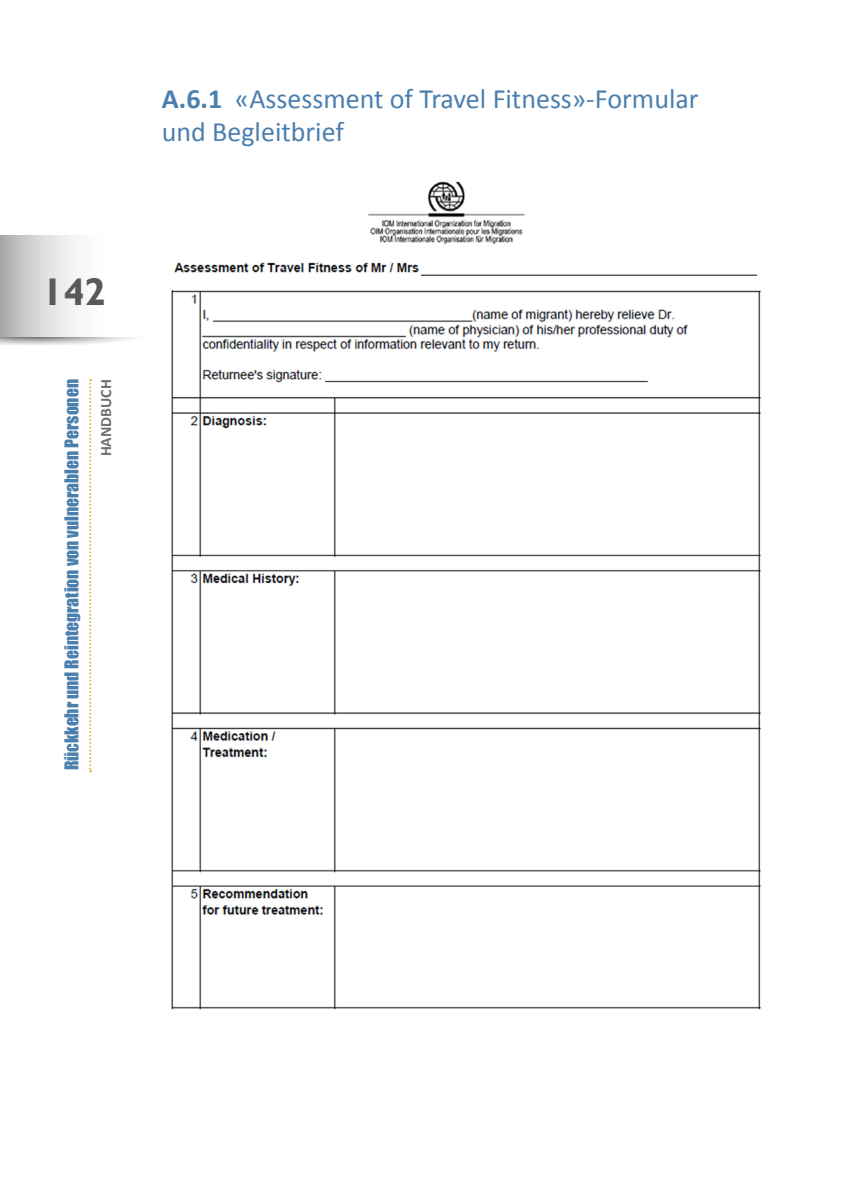
<style>
.page{position:relative;width:844px;height:1191px;background:#fff}
.page>*{position:absolute;margin:0;border:0;box-sizing:border-box;transform-origin:0 0}
.t1{font:700 38.5px "Gill Sans";color:#58595b}
.t2{font:28px/33.6px "Calibri";color:#4b7fae}
.t3{font:17.5px "Impact";color:#4b7fae}
.t4{font:700 15.75px "Calibri";color:#6d6e71}
.s1{font-weight:700}
</style>
<div class="page">
<svg style="left:0;top:336px;width:135px;height:9px"></svg>
<svg style="left:0;top:236px;width:77px;height:100px;background:#d4d4d4"></svg>
<svg style="left:89px;top:379px;width:2px;height:393px"></svg>
<img style="left:171px;top:181px;width:590px;height:829px">
<p class="t2" style="left:162px;top:80px;width:538px"><span class="s1">A.6.1</span> «Assessment of Travel Fitness»-Formular und Begleitbrief</p>
<h1 class="t1" style="left:42px;top:268px;width:65px">142</h1>
<p class="t3" style="left:58px;top:770px;width:393px;rotate:-90deg">Rückkehr und Reintegration von vulnerablen Personen</p>
<p class="t4" style="left:96px;top:456px;width:79px;rotate:-90deg">HANDBUCH</p>
</div>
